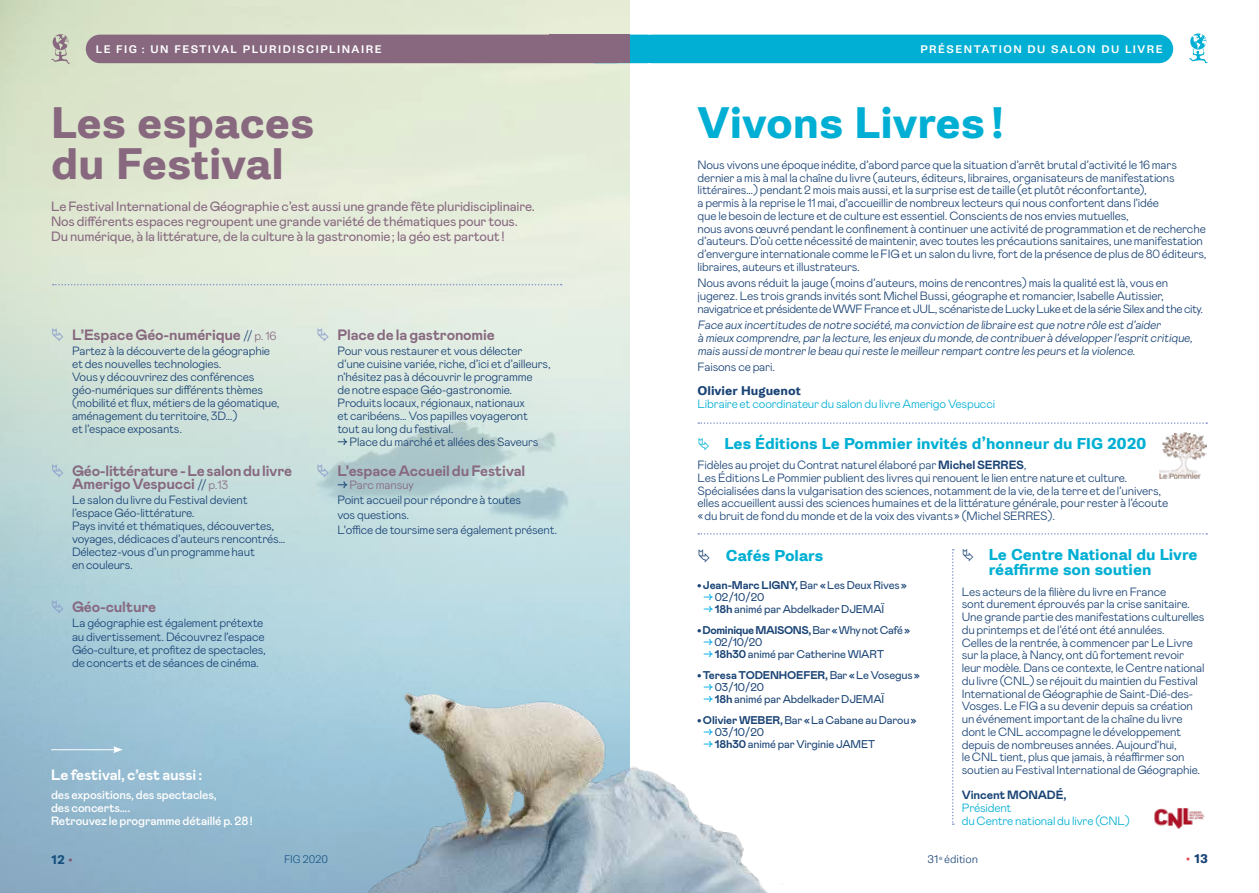
<style>
.page{position:relative;width:1259px;height:893px;background:#fff}
.page>*{position:absolute;margin:0;border:0;box-sizing:border-box;transform-origin:0 0}
.t1{font:700 42px/40.8px "Gira Sans";color:#87687f}
.t2{font:700 42px "Gira Sans";color:#00afd3}
.t3{font:700 15px/13px "Mabry Pro";letter-spacing:-.01em;color:#87687f}
.t4{font:700 15px/15px "Gira Sans";color:#00afd3}
.t5{font:700 15px "Mabry Pro";letter-spacing:-.01em;color:#fff}
.t6{font:13.5px/15px "Mabry Pro";letter-spacing:-.01em;color:#87687f}
.t7{font:300 12px/12.8px "Mabry Pro";letter-spacing:-.015em;color:#194375}
.t8{font:300 12px/12.8px "Mabry Pro";letter-spacing:-.015em;color:#00afd3}
.t9{font:500 12px/13px "Mabry Pro";letter-spacing:-.01em;color:#fff}
.t10{font:700 12px "Gira Sans";color:#194375}
.t11{font:700 12px "Mabry Pro";letter-spacing:-.01em;color:#194375}
.t12{font:11.25px "Mabry Pro";letter-spacing:-.01em;color:#194375}
.t13{font:700 11.25px "Mabry Pro";letter-spacing:-.015em;color:#194375}
.t14{font:500 10.5px "Gira Sans";letter-spacing:.14em;color:#fff}
.t15{font:300 10.5px "Gira Sans";letter-spacing:-.015em;color:#194375}
.s1{font-weight:300;font-size:12px;color:#194375}
.s2{font-weight:300;font-size:12px}
.s3{font-weight:400}
.s4{color:#87687f}
.s5{font-weight:700}
.s6{font-family:"Gira Sans";font-weight:500}
.s7{color:#00abe9}
.s8{font-weight:400;color:#e94550}
</style>
<div class="page">
<img style="left:0;top:0;width:629px;height:893px">
<svg style="left:53px;top:284px;width:509px;height:1px"></svg>
<svg style="left:698px;top:422px;width:509px;height:2px"></svg>
<svg style="left:698px;top:533px;width:509px;height:2px"></svg>
<div style="left:86px;top:35px;width:543px;height:28px;background:#87687f;border-radius:14px"></div>
<svg style="left:51px;top:34px;width:19px;height:30px"></svg>
<div style="left:581px;top:35px;width:80px;height:28px;background:#00afd3;border-radius:14px"></div>
<div style="left:638px;top:35px;width:535px;height:28px;background:#00afd3;border-radius:14px"></div>
<svg style="left:1189px;top:33px;width:19px;height:30px"></svg>
<div style="left:549px;top:35px;width:80px;height:28px;background:#87687f"></div>
<hr style="left:51px;top:749px;width:65px;height:1px;background:#fff">
<svg style="left:113px;top:746px;width:10px;height:7px"></svg>
<img style="left:1159px;top:432px;width:48px;height:47px">
<img style="left:1154px;top:808px;width:51px;height:21px">
<svg style="left:952px;top:549px;width:1px;height:276px"></svg>
<img style="left:251px;top:668px;width:517px;height:225px">
<svg style="left:52px;top:328px;width:11px;height:13px"></svg>
<svg style="left:52px;top:464px;width:11px;height:13px"></svg>
<svg style="left:52px;top:600px;width:11px;height:14px"></svg>
<svg style="left:318px;top:328px;width:10px;height:13px"></svg>
<svg style="left:318px;top:464px;width:10px;height:13px"></svg>
<p class="t14" style="left:96px;top:42px;width:287px">LE FIG : UN FESTIVAL PLURIDISCIPLINAIRE</p>
<h1 class="t1" style="left:51px;top:103px;width:265px">Les espaces du Festival</h1>
<p class="t6" style="left:51px;top:199px;width:485px">Le Festival International de Géographie c’est aussi une grande fête pluridisciplinaire.<br>Nos différents espaces regroupent une grande variété de thématiques pour tous.<br>Du numérique, à la littérature, de la culture à la gastronomie; la géo est partout!</p>
<p class="t3" style="left:72px;top:327px;width:206px">L’Espace Géo-numérique <span class="s1">//</span><span class="s2">p. 16</span></p>
<p class="t7" style="left:72px;top:343px;width:209px">Partez à la découverte de la géographie et des nouvelles technologies.<br>Vous y découvrirez des conférences géo-numériques sur différents thèmes (mobilité et flux, métiers de la géomatique, aménagement du territoire, 3D…)<br>et l’espace exposants.</p>
<p class="t3" style="left:72px;top:464px;width:222px">Géo-littérature - Le salon du livre<br>Amerigo Vespucci <span class="s1">//</span> <span class="s2">p.13</span></p>
<p class="t7" style="left:72px;top:493px;width:215px">Le salon du livre du Festival devient l’espace Géo-littérature.<br>Pays invité et thématiques, découvertes, voyages, dédicaces d’auteurs rencontrés… Délectez-vous d’un programme haut<br>en couleurs.</p>
<p class="t3" style="left:72px;top:600px;width:86px">Géo-culture</p>
<p class="t7" style="left:72px;top:616px;width:195px">La géographie est également prétexte au divertissement. Découvrez l’espace Géo-culture, et profitez de spectacles, de concerts et de séances de cinéma.</p>
<p class="t5" style="left:51px;top:764px;width:153px">Le festival, c’est aussi :</p>
<p class="t9" style="left:51px;top:788px;width:203px">des expositions, des spectacles,<br>des concerts….<br>Retrouvez le programme détaillé p. 28!</p>
<p class="t3" style="left:337px;top:327px;width:159px">Place de la gastronomie</p>
<p class="t7" style="left:337px;top:343px;width:215px">Pour vous restaurer et vous délecter d’une cuisine variée, riche, d’ici et d’ailleurs, n’hésitez pas à découvrir le programme<br>de notre espace Géo-gastronomie.<br>Produits locaux, régionaux, nationaux<br>et caribéens… Vos papilles voyageront tout au long du festival.</p>
<p class="t7" style="left:337px;top:435px;width:203px"><span class="s3">→</span> Place du marché et allées des Saveurs</p>
<p class="t3" style="left:337px;top:464px;width:189px">L'espace Accueil du Festival</p>
<p class="t7" style="left:337px;top:477px;width:221px;line-height:15px"><span class="s3">→</span> <span class="s4">Parc mansuy<br></span>Point accueil pour répondre à toutes<br>vos questions.<br>L'office de toursime sera également présent.</p>
<p class="t14" style="left:920px;top:42px;width:244px">PRÉSENTATION DU SALON DU LIVRE</p>
<h1 class="t2" style="left:697px;top:95px;width:308px">Vivons Livres!</h1>
<p class="t7" style="left:697px;top:158px;width:510px">Nous vivons une époque inédite, d’abord parce que la situation d’arrêt brutal d’activité le 16 mars dernier a mis à mal la chaîne du livre (auteurs, éditeurs, libraires, organisateurs de manifestations littéraires…) pendant 2 mois mais aussi, et la surprise est de taille (et plutôt réconfortante),<br>a permis à la reprise le 11 mai, d’accueillir de nombreux lecteurs qui nous confortent dans l’idée<br>que le besoin de lecture et de culture est essentiel. Conscients de nos envies mutuelles,<br>nous avons œuvré pendant le confinement à continuer une activité de programmation et de recherche d’auteurs. D’où cette nécessité de maintenir, avec toutes les précautions sanitaires, une manifestation d’envergure internationale comme le FIG et un salon du livre, fort de la présence de plus de 80 éditeurs, libraires, auteurs et illustrateurs.</p>
<p class="t7" style="left:697px;top:276px;width:507px">Nous avons réduit la jauge (moins d’auteurs, moins de rencontres) mais la qualité est là, vous en jugerez. Les trois grands invités sont Michel Bussi, géographe et romancier, Isabelle Autissier, navigatrice et présidente de WWF France et JUL, scénariste de Lucky Luke et de la série Silex and the city.</p>
<p class="t7" style="left:697px;top:318px;width:498px">Face aux incertitudes de notre société,ma conviction de libraire est que notre rôle est d’aider<br>à mieux comprendre,par la lecture,les enjeux du monde,de contribuer à développer l’esprit critique, mais ausside montrer le beau quireste le meilleur rempart contre les peurs et la violence.</p>
<p class="t7" style="left:697px;top:360px;width:79px">Faisons ce pari.</p>
<p class="t10" style="left:697px;top:383px;width:105px">Olivier Huguenot</p>
<p class="t8" style="left:697px;top:397px;width:299px">Libraire et coordinateur du salon du livre Amerigo Vespucci</p>
<p class="t4" style="left:724px;top:436px;width:423px">Les Éditions Le Pommier invités d’honneur du FIG 2020</p>
<p class="t7" style="left:697px;top:458px;width:472px">Fidèles au projet du Contrat naturel élaboré par <span class="s5">Michel SERRES</span>,<br>Les Éditions Le Pommier publient des livres qui renouent le lien entre nature et culture.<br>Spécialisées dans la vulgarisation des sciences, notamment de la vie, de la terre et de l’univers, elles accueillent aussi des sciences humaines et de la littérature générale, pour rester à l’écoute «du bruit de fond du monde et de la voix des vivants» (Michel SERRES).</p>
<p class="t4" style="left:726px;top:548px;width:99px">Cafés Polars</p>
<p class="t13" style="left:697px;top:577px;width:211px">• Jean-Marc LIGNY, <span class="s3">Bar</span> <span class="s6">«</span><span class="s3">Les Deux Rives</span><span class="s6">»</span></p>
<p class="t12" style="left:703px;top:589px;width:62px"><span class="s7">→</span> 02/10/20</p>
<p class="t12" style="left:703px;top:601px;width:182px"><span class="s7">→</span> <span class="s5">18h</span> animé par Abdelkader DJEMAÏ</p>
<p class="t13" style="left:697px;top:622px;width:214px">• Dominique MAISONS, <span class="s3">Bar</span> <span class="s6">«</span><span class="s3">Why not Café</span><span class="s6">»</span></p>
<p class="t12" style="left:703px;top:634px;width:60px"><span class="s7">→</span> 02/10/20</p>
<p class="t12" style="left:703px;top:646px;width:182px"><span class="s7">→</span> <span class="s5">18h30</span> animé par Catherine WIART</p>
<p class="t13" style="left:697px;top:667px;width:224px">• Teresa TODENHOEFER, <span class="s3">Bar</span> <span class="s6">«</span><span class="s3">Le Vosegus</span><span class="s6">»</span></p>
<p class="t12" style="left:703px;top:679px;width:62px"><span class="s7">→</span> 03/10/20</p>
<p class="t12" style="left:703px;top:691px;width:182px"><span class="s7">→</span> <span class="s5">18h</span> animé par Abdelkader DJEMAÏ</p>
<p class="t12" style="left:697px;top:712px;width:221px"><span class="s5">• Olivier WEBER,</span> Bar <span class="s6">«</span>La Cabane au Darou<span class="s6">»</span></p>
<p class="t12" style="left:703px;top:724px;width:62px"><span class="s7">→</span> 03/10/20</p>
<p class="t12" style="left:703px;top:736px;width:173px"><span class="s7">→</span> <span class="s5">18h30</span> animé par Virginie JAMET</p>
<p class="t4" style="left:988px;top:548px;width:210px">Le Centre National du Livre réaffirme son soutien</p>
<p class="t7" style="left:961px;top:584px;width:244px">Les acteurs de la filière du livre en France<br>sont durement éprouvés par la crise sanitaire.<br>Une grande partie des manifestations culturelles du printemps et de l’été ont été annulées.<br>Celles de la rentrée, à commencer par Le Livre sur la place, à Nancy, ont dû fortement revoir leur modèle. Dans ce contexte, le Centre national du livre (CNL) se réjouit du maintien du Festival International de Géographie de Saint-Dié-des-Vosges. Le FIG a su devenir depuis sa création un événement important de la chaîne du livre dont le CNL accompagne le développement depuis de nombreuses années. Aujourd’hui,<br>le CNL tient, plus que jamais, à réaffirmer son soutien au Festival International de Géographie.</p>
<p class="t11" style="left:961px;top:787px;width:106px">Vincent MONADÉ,</p>
<p class="t8" style="left:961px;top:801px;width:170px">Président<br>du Centre national du livre (CNL)</p>
<p class="t10" style="left:51px;top:851px;width:24px">12 <span class="s8">•</span></p>
<p class="t15" style="left:284px;top:853px;width:45px">FIG 2020</p>
<p class="t15" style="left:927px;top:853px;width:52px">31<sup>e</sup> édition</p>
<p class="t10" style="left:1185px;top:851px;width:24px"><span class="s8">•</span> 13</p>
</div>
